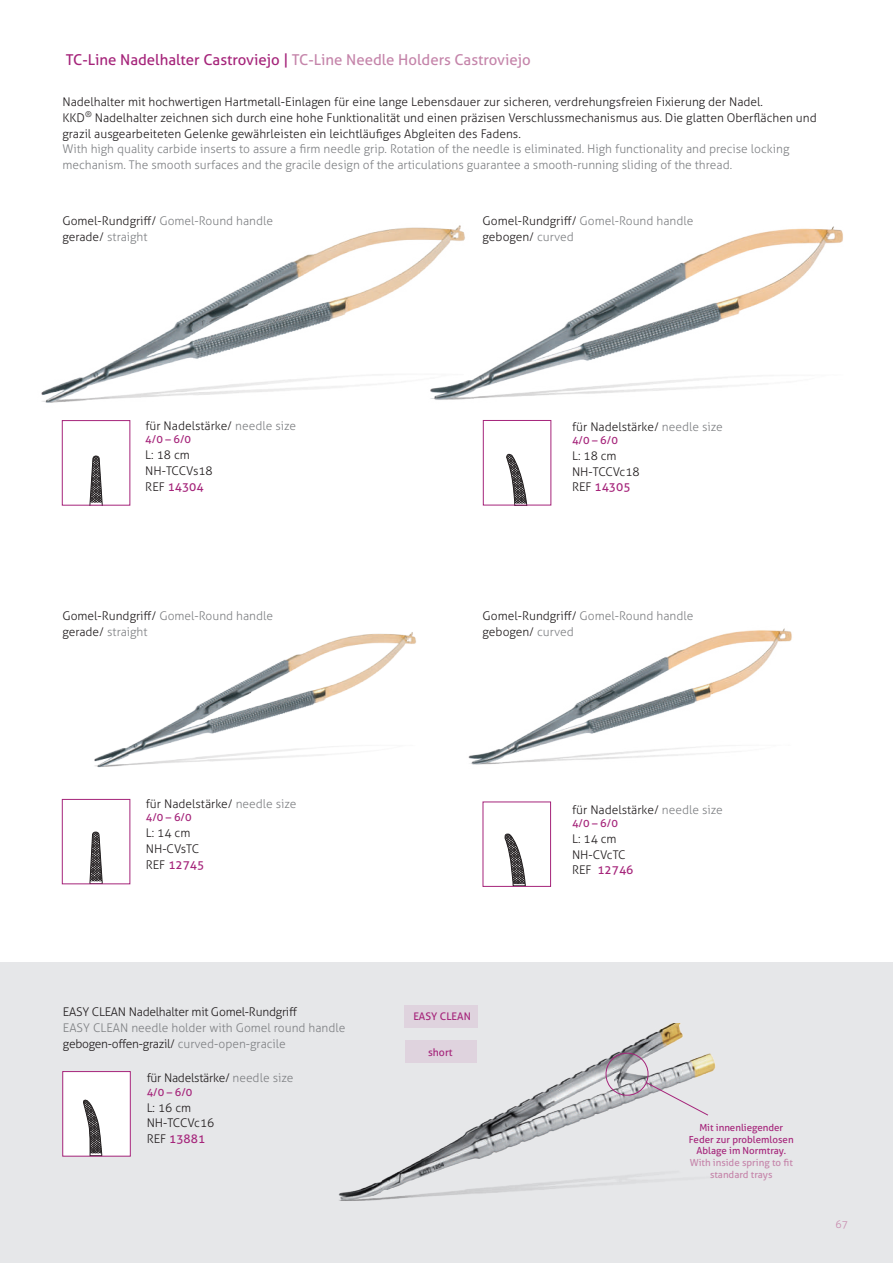
<style>
.page{position:relative;width:893px;height:1263px;background:#fff}
.page>*{position:absolute;margin:0;border:0;box-sizing:border-box;transform-origin:0 0}
.t1{font:15px "Aller";color:#c585aa}
.t2{font:300 12px/15.8px "Aller";color:#231f20}
.t3{font:300 12px/15.8px "Aller";color:#808285}
.t4{font:300 12px "Aller";letter-spacing:-.02em;color:#231f20}
.t5{font:10.95px "Aller";color:#a5247a}
.t6{font:10.5px "Aller";color:#a5247a}
.t7{font:300 10.5px "Aller";color:#c98eb0}
.t8{font:9.75px/11.7px "Aller";color:#a5247a;text-align:center}
.t9{font:9.75px/11.7px "Aller";color:#c585aa;text-align:center}
.s1{color:#a5247a}
.s2{color:#231f20}
.s3{color:#808285}
.s4{font-weight:400;color:#a5247a}
</style>
<div class="page">
<div style="left:0;top:962px;width:893px;height:301px;background:#e6e7e9"></div>
<img style="left:338px;top:1023px;width:378px;height:178px">
<div style="left:63px;top:1071px;width:67px;height:85px;background:#fff"></div>
<svg style="left:83px;top:1099px;width:20px;height:55px"></svg>
<div style="left:63px;top:1071px;width:68px;height:85px;border:1px solid #a5247a"></div>
<img style="left:41px;top:225px;width:420px;height:178px">
<img style="left:424px;top:226px;width:419px;height:177px">
<svg style="left:603px;top:1050px;width:106px;height:66px"></svg>
<svg style="left:89px;top:456px;width:14px;height:47px"></svg>
<div style="left:62px;top:420px;width:68px;height:85px;border:1px solid #a5247a"></div>
<svg style="left:506px;top:453px;width:21px;height:50px"></svg>
<div style="left:483px;top:420px;width:68px;height:85px;border:1px solid #a5247a"></div>
<svg style="left:89px;top:831px;width:14px;height:51px"></svg>
<div style="left:62px;top:799px;width:68px;height:85px;border:1px solid #a5247a"></div>
<svg style="left:504px;top:833px;width:22px;height:52px"></svg>
<div style="left:483px;top:802px;width:68px;height:85px;border:1px solid #a5247a"></div>
<img style="left:94px;top:632px;width:322px;height:136px">
<img style="left:468px;top:628px;width:324px;height:137px">
<div style="left:405px;top:1040px;width:71px;height:22px;background:#dfd3de"></div>
<div style="left:404px;top:1005px;width:74px;height:22px;background:#dfd3de"></div>
<p class="t1" style="left:66px;top:51px;width:466px"><span class="s1">TC-Line Nadelhalter Castroviejo |</span> TC-Line Needle Holders Castroviejo</p>
<p class="t2" style="left:62px;top:94px;width:756px">Nadelhalter mit hochwertigen Hartmetall-Einlagen für eine lange Lebensdauer zur sicheren, verdrehungsfreien Fixierung der Nadel.<br>KKD<sup>®</sup> Nadelhalter zeichnen sich durch eine hohe Funktionalität und einen präzisen Verschlussmechanismus aus. Die glatten Oberflächen und grazil ausgearbeiteten Gelenke gewährleisten ein leichtläufiges Abgleiten des Fadens.</p>
<p class="t3" style="left:62px;top:141px;width:728px">With high quality carbide inserts to assure a firm needle grip. Rotation of the needle is eliminated. High functionality and precise locking mechanism. The smooth surfaces and the gracile design of the articulations guarantee a smooth-running sliding of the thread.</p>
<p class="t3" style="left:62px;top:213px;width:212px"><span class="s2">Gomel-Rundgriff/</span> Gomel-Round handle <span class="s2">gerade/</span> straight</p>
<p class="t2" style="left:483px;top:213px;width:212px">Gomel-Rundgriff/ <span class="s3">Gomel-Round handle </span>gebogen/ <span class="s3">curved</span></p>
<p class="t2" style="left:145px;top:418px;width:152px">für Nadelstärke/ <span class="s3">needle size</span></p>
<p class="t5" style="left:145px;top:433px;width:47px">4/0 – 6/0</p>
<p class="t2" style="left:145px;top:447px;width:69px">L: 18 cm<br>NH-TCCVs18<br>REF <span class="s4">14304</span></p>
<p class="t2" style="left:572px;top:419px;width:152px">für Nadelstärke/ <span class="s3">needle size</span></p>
<p class="t5" style="left:572px;top:434px;width:47px">4/0 – 6/0</p>
<p class="t2" style="left:572px;top:448px;width:69px">L: 18 cm<br>NH-TCCVc18<br>REF <span class="s4">14305</span></p>
<p class="t3" style="left:62px;top:608px;width:212px"><span class="s2">Gomel-Rundgriff/</span> Gomel-Round handle <span class="s2">gerade/</span> straight</p>
<p class="t2" style="left:483px;top:608px;width:212px">Gomel-Rundgriff/ <span class="s3">Gomel-Round handle </span>gebogen/ <span class="s3">curved</span></p>
<p class="t2" style="left:146px;top:796px;width:152px">für Nadelstärke/ <span class="s3">needle size</span></p>
<p class="t5" style="left:146px;top:811px;width:47px">4/0 – 6/0</p>
<p class="t2" style="left:146px;top:825px;width:60px">L: 14 cm<br>NH-CVsTC<br>REF <span class="s4">12745</span></p>
<p class="t2" style="left:63px;top:1004px;width:14px">Easy</p>
<p class="t2" style="left:92px;top:1004px;width:15px">Clean</p>
<p class="t4" style="left:129px;top:1005px;width:170px">Nadelhalter mit Gomel-Rundgriff</p>
<p class="t3" style="left:63px;top:1020px;width:15px">Easy</p>
<p class="t3" style="left:93px;top:1020px;width:15px">Clean</p>
<p class="t3" style="left:63px;top:1020px;width:284px;text-indent:68px">needle holder with Gomel round handle <span class="s2">gebogen-offen-grazil/</span> curved-open-gracile</p>
<p class="t4" style="left:147px;top:1071px;width:148px">für Nadelstärke/ <span class="s3">needle size</span></p>
<p class="t5" style="left:147px;top:1085px;width:47px">4/0 – 6/0</p>
<p class="t2" style="left:147px;top:1099px;width:69px">L: 16 cm<br>NH-TCCVc16<br>REF <span class="s4">13881</span></p>
<p class="t6" style="left:413px;top:1010px;width:59px">EASY CLEAN</p>
<p class="t6" style="left:428px;top:1045px;width:26px">short</p>
<p class="t2" style="left:572px;top:801px;width:152px">für Nadelstärke/ <span class="s3">needle size</span></p>
<p class="t5" style="left:572px;top:816px;width:47px">4/0 – 6/0</p>
<p class="t2" style="left:572px;top:831px;width:63px">L: 14 cm<br>NH-CVcTC<br>REF <span class="s4">12746</span></p>
<p class="t8" style="left:689px;top:1122px;width:106px">Mit innenliegender<br>Feder zur problemlosen<br>Ablage im Normtray.</p>
<p class="t9" style="left:690px;top:1157px;width:105px">With inside spring to fit standard trays</p>
<p class="t7" style="left:835px;top:1218px;width:14px">67</p>
</div>
